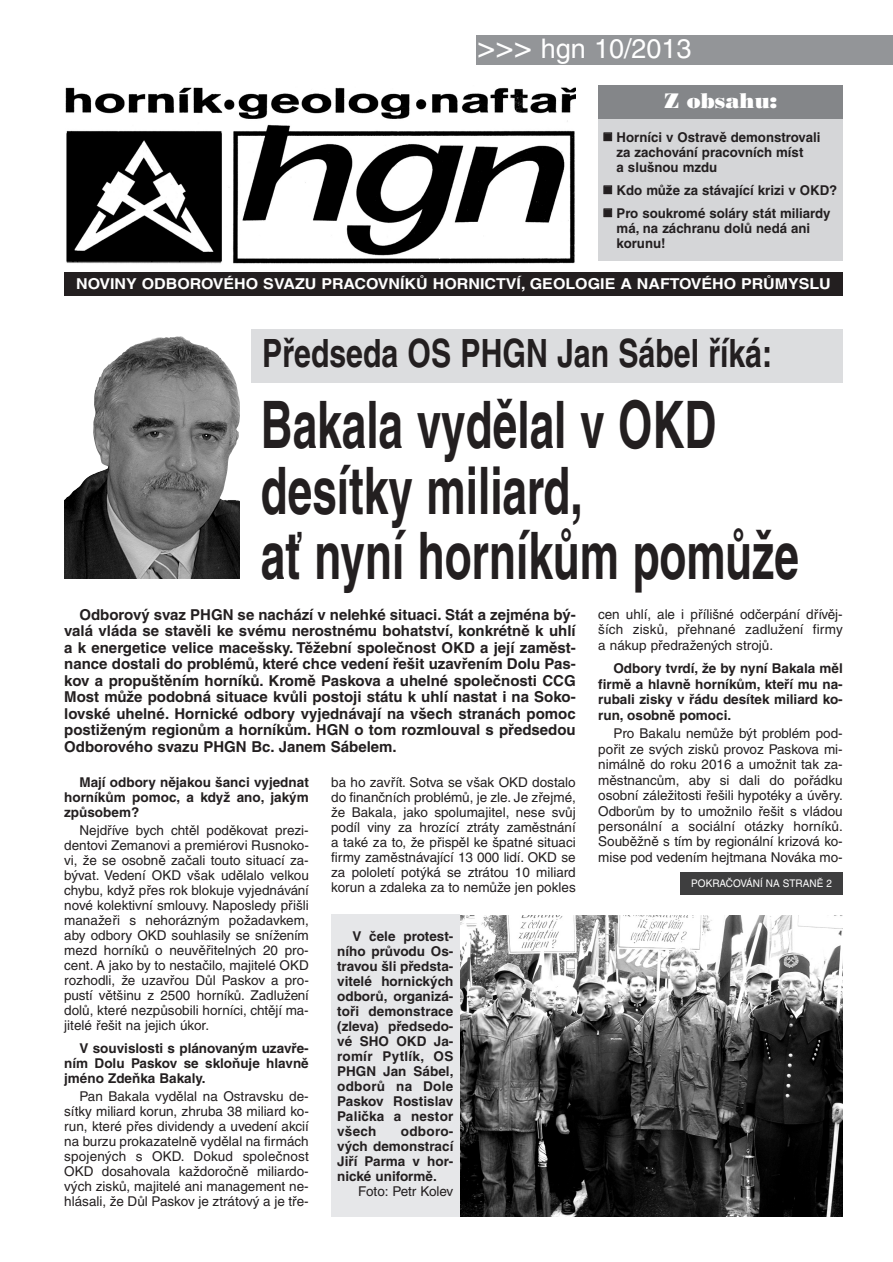
<style>
.page{position:relative;width:893px;height:1262px;background:#fff}
.page>*{position:absolute;margin:0;border:0;box-sizing:border-box;transform-origin:0 0}
.t1{font:700 65.55px/65.6px "Helvetica CE";color:#231f20;scale:.67 1}
.t2{font:700 39px "Helvetica CE";color:#231f20;scale:.77 1}
.t3{font:27px "Helvetica CE";color:#fff}
.t4{font:21px "Bodoni CE Poster";color:#fff}
.t5{font:700 15px/16.5px "Helvetica CE";color:#231f20;text-align:justify}
.t6{font:700 15px "Helvetica CE";color:#fff;scale:1.07 1}
.t7{font:13.5px/15px "Helvetica CE";color:#231f20;text-align:justify}
.t8{font:700 13.5px/15px "Helvetica CE";color:#231f20;text-align:justify}
.t9{font:10.5px "Helvetica CE";color:#fff;scale:.95 1}
.s1{font-size:31.5px}
</style>
<div class="page">
<div style="left:476px;top:35px;width:416px;height:30px;background:#939598"></div>
<img style="left:65px;top:87px;width:510px;height:177px">
<div style="left:598px;top:85px;width:244px;height:176px;background:#d5d6d8"></div>
<div style="left:64px;top:272px;width:778px;height:23px;background:#231f20"></div>
<div style="left:598px;top:85px;width:244px;height:33px;background:#848689"></div>
<div style="left:680px;top:872px;width:162px;height:22px;background:#3e3e3f"></div>
<div style="left:251px;top:329px;width:591px;height:54px;background:#dcdddf"></div>
<img style="left:64px;top:336px;width:176px;height:242px">
<img style="left:459px;top:915px;width:383px;height:301px">
<div style="left:331px;top:913px;width:128px;height:303px;background:#e6e7e9"></div>
<h3 class="t3" style="left:477px;top:37px;width:216px"><span class="s1">&gt;&gt;&gt;</span> hgn 10/2013</h3>
<h3 class="t4" style="left:664px;top:93px;width:114px">Z obsahu:</h3>
<p class="t8" style="left:616px;top:131px;width:205px;text-align:left">Horníci v Ostravě demonstrovali za zachování pracovních míst<br>a slušnou mzdu</p>
<p class="t8" style="left:616px;top:180px;width:222px;line-height:23px">Kdo může za stávající krizi v OKD?<br>Pro soukromé soláry stát miliardy</p>
<p class="t8" style="left:616px;top:222px;width:195px">má, na záchranu dolů nedá ani korunu!</p>
<p class="t6" style="left:76px;top:278px;width:707px">NOVINY ODBOROVÉHO SVAZU PRACOVNÍKŮ HORNICTVÍ, GEOLOGIE A NAFTOVÉHO PRŮMYSLU</p>
<h2 class="t2" style="left:262px;top:338px;width:663px">Předseda OS PHGN Jan Sábel říká:</h2>
<h1 class="t1" style="left:261px;top:397px;width:805px">Bakala vydělal v OKD desítky miliard,<br>ať nyní horníkům pomůže</h1>
<p class="t7" style="left:598px;top:607px;width:246px;line-height:15.5px">cen uhlí, ale i přílišné odčerpání dřívěj&shy;ších zisků, přehnané zadlužení firmy a nákup předražených strojů.</p>
<p class="t8" style="left:598px;top:662px;width:246px;line-height:15.5px;text-indent:15px">Odbory tvrdí, že by nyní Bakala měl firmě a hlavně horníkům, kteří mu na&shy;rubali zisky v řádu desítek miliard ko&shy;run, osobně pomoci.</p>
<p class="t7" style="left:598px;top:727px;width:246px;line-height:15.5px;text-indent:15px">Pro Bakalu nemůže být problém pod&shy;pořit ze svých zisků provoz Paskova mi&shy;nimálně do roku 2016 a umožnit tak za&shy;městnancům, aby si dali do pořádku osobní záležitosti řešili hypotéky a úvěry.<br>Odborům by to umožnilo řešit s vládou personální a sociální otázky horníků.<br>Souběžně s tím by regionální krizová ko&shy;mise pod vedením hejtmana Nováka mo-</p>
<p class="t5" style="left:64px;top:607px;width:513px;text-indent:15px">Odborový svaz PHGN se nachází v nelehké situaci. Stát a zejména bý&shy;valá vláda se stavěli ke svému nerostnému bohatství, konkrétně k uhlí a k energetice velice macešsky. Těžební společnost OKD a její zaměst&shy;nance dostali do problémů, které chce vedení řešit uzavřením Dolu Pas&shy;kov a propuštěním horníků. Kromě Paskova a uhelné společnosti CCG Most může podobná situace kvůli postoji státu k uhlí nastat i na Soko&shy;lovské uhelné. Hornické odbory vyjednávají na všech stranách pomoc postiženým regionům a horníkům. HGN o tom rozmlouval s předsedou Odborového svazu PHGN Bc. Janem Sábelem.</p>
<p class="t8" style="left:64px;top:775px;width:246px;text-indent:15px">Mají odbory nějakou šanci vyjednat horníkům pomoc, a když ano, jakým způsobem?</p>
<p class="t7" style="left:64px;top:823px;width:246px;text-indent:15px">Nejdříve bych chtěl poděkovat prezi&shy;dentovi Zemanovi a premiérovi Rusnoko&shy;vi, že se osobně začali touto situací za&shy;bývat. Vedení OKD však udělalo velkou chybu, když přes rok blokuje vyjednávání nové kolektivní smlouvy. Naposledy přišli manažeři s nehorázným požadavkem, aby odbory OKD souhlasily se snížením mezd horníků o neuvěřitelných 20 pro&shy;cent. A jako by to nestačilo, majitelé OKD rozhodli, že uzavřou Důl Paskov a pro&shy;pustí většinu z 2500 horníků. Zadlužení dolů, které nezpůsobili horníci, chtějí ma&shy;jitelé řešit na jejich úkor.</p>
<p class="t8" style="left:64px;top:1041px;width:246px;text-indent:15px">V souvislosti s plánovaným uzavře&shy;ním Dolu Paskov se skloňuje hlavně jméno Zdeňka Bakaly.</p>
<p class="t7" style="left:64px;top:1090px;width:246px;text-indent:15px">Pan Bakala vydělal na Ostravsku de&shy;sítky miliard korun, zhruba 38 miliard ko&shy;run, které přes dividendy a uvedení akcií na burzu prokazatelně vydělal na firmách spojených s OKD. Dokud společnost OKD dosahovala každoročně miliardo&shy;vých zisků, majitelé ani management ne&shy;hlásali, že Důl Paskov je ztrátový a je tře-</p>
<p class="t7" style="left:331px;top:775px;width:246px">ba ho zavřít. Sotva se však OKD dostalo do finančních problémů, je zle. Je zřejmé, že Bakala, jako spolumajitel, nese svůj podíl viny za hrozící ztráty zaměstnání a také za to, že přispěl ke špatné situaci firmy zaměstnávající 13 000 lidí. OKD se za pololetí potýká se ztrátou 10 miliard korun a zdaleka za to nemůže jen pokles</p>
<p class="t8" style="left:337px;top:930px;width:118px;text-indent:15px">V čele protest&shy;ního průvodu Os&shy;travou šli předsta&shy;vitelé hornických odborů, organizá&shy;toři demonstrace (zleva) předsedo&shy;vé SHO OKD Ja&shy;romír Pytlík, OS PHGN Jan Sábel, odborů na Dole Paskov Rostislav Palička a nestor všech</p>
<p class="t9" style="left:691px;top:879px;width:149px">POKRAČOVÁNÍ NA STRANĚ 2</p>
<p class="t8" style="left:337px;top:1125px;width:118px;text-indent:64px">odboro&shy;vých demonstrací Jiří Parma v hor&shy;nické uniformě.</p>
<p class="t7" style="left:358px;top:1185px;width:97px">Foto: Petr Kolev</p>
</div>
